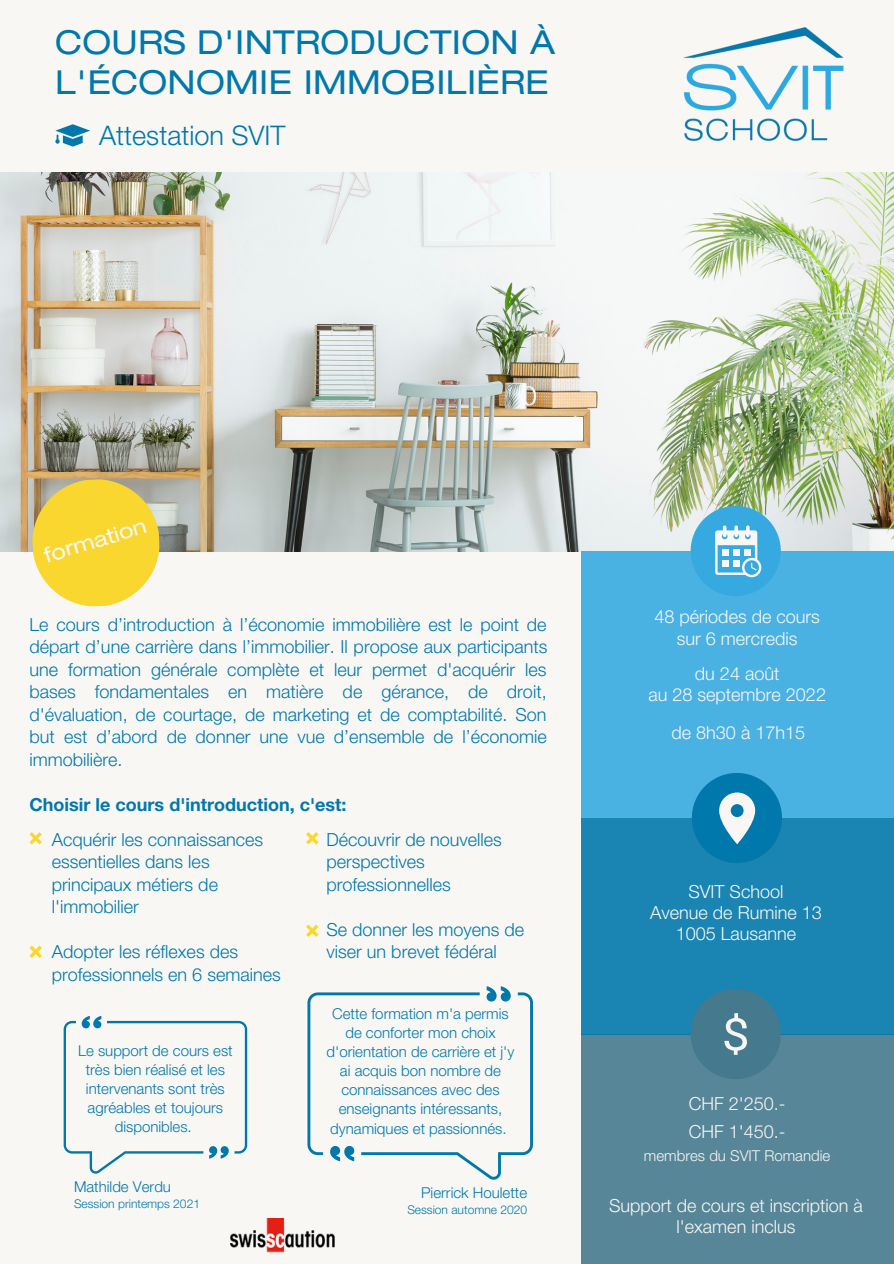
<style>
.page{position:relative;width:894px;height:1264px;background:#fff}
.page>*{position:absolute;margin:0;border:0;box-sizing:border-box;transform-origin:0 0}
.t1{font:expanded 33px/39.5px "Helvetica Neue LT Std";letter-spacing:.01em;color:#0078ab}
.t2{font:300 27px "Helvetica Neue LT Std";color:#0078ab}
.t3{font:expanded 21px "Helvetica Neue LT Std";color:#f8f7f4}
.t4{font:300 18px/22.5px "Helvetica Neue LT Std";color:#0078ab}
.t5{font:300 18px/21.5px "Helvetica Neue LT Std";color:#f8f7f4;text-align:center}
.t6{font:700 18px "Helvetica Neue LT Std";color:#0078ab}
.t7{font:300 15px/19.2px "Helvetica Neue LT Std";color:#0078ab;text-align:center}
.t8{font:300 15px "Helvetica Neue LT Std";color:#f8f7f4}
.t9{font:300 12px "Helvetica Neue LT Std";color:#0078ab}
</style>
<div class="page">
<div style="left:0;top:0;width:893px;height:1263px;background:#f8f7f4"></div>
<img style="left:0;top:172px;width:893px;height:379px">
<div style="left:581px;top:551px;width:312px;height:267px;background:#4ab1e3"></div>
<div style="left:581px;top:1034px;width:312px;height:229px;background:#578698"></div>
<div style="left:581px;top:818px;width:312px;height:216px;background:#1a85b2"></div>
<svg style="left:690px;top:989px;width:90px;height:90px"></svg>
<img style="left:230px;top:1218px;width:104px;height:34px">
<svg style="left:55px;top:124px;width:35px;height:23px"></svg>
<svg style="left:29px;top:476px;width:133px;height:131px;background:#eed355"></svg>
<svg style="left:29px;top:832px;width:13px;height:12px"></svg>
<img style="left:683px;top:27px;width:161px;height:114px">
<svg style="left:690px;top:506px;width:90px;height:90px"></svg>
<svg style="left:691px;top:773px;width:90px;height:90px"></svg>
<svg style="left:29px;top:945px;width:13px;height:12px"></svg>
<svg style="left:306px;top:832px;width:12px;height:12px"></svg>
<svg style="left:306px;top:924px;width:12px;height:12px"></svg>
<svg style="left:64px;top:1015px;width:183px;height:158px"></svg>
<svg style="left:307px;top:986px;width:226px;height:193px"></svg>
<p class="t1" style="left:55px;top:27px;width:501px">COURS D'INTRODUCTION À<br>L'ÉCONOMIE IMMOBILIÈRE</p>
<p class="t2" style="left:99px;top:126px;width:188px">Attestation SVIT</p>
<p class="t3" style="left:43px;top:548px;width:107px;rotate:-17deg">formation</p>
<p class="t4" style="left:29px;top:615px;width:519px;text-align:justify">Le cours d’introduction à l’économie immobilière est le point de départ d’une carrière dans l’immobilier. Il propose aux participants une formation générale complète et leur permet d'acquérir les bases fondamentales en matière de gérance, de droit, d'évaluation, de courtage, de marketing et de comptabilité. Son but est d’abord de donner une vue d’ensemble de l’économie immobilière.</p>
<p class="t6" style="left:29px;top:798px;width:318px">Choisir le cours d'introduction, c'est:</p>
<p class="t4" style="left:52px;top:830px;width:213px">Acquérir les connaissances essentielles dans les principaux métiers de l'immobilier</p>
<p class="t4" style="left:52px;top:943px;width:230px">Adopter les réflexes des professionnels en 6 semaines</p>
<p class="t7" style="left:78px;top:1043px;width:156px">Le support de cours est très bien réalisé et les intervenants sont très agréables et toujours disponibles.</p>
<p class="t7" style="left:74px;top:1178px;width:98px">Mathilde Verdu</p>
<p class="t9" style="left:74px;top:1198px;width:127px">Session printemps 2021</p>
<p class="t4" style="left:326px;top:830px;width:177px">Découvrir de nouvelles perspectives professionnelles</p>
<p class="t4" style="left:326px;top:920px;width:199px">Se donner les moyens de viser un brevet fédéral</p>
<p class="t7" style="left:326px;top:1005px;width:189px">Cette formation m'a permis de conforter mon choix d'orientation de carrière et j'y ai acquis bon nombre de connaissances avec des enseignants intéressants, dynamiques et passionnés.</p>
<p class="t7" style="left:421px;top:1185px;width:107px">Pierrick Houlette</p>
<p class="t9" style="left:407px;top:1205px;width:121px">Session automne 2020</p>
<p class="t5" style="left:654px;top:608px;width:167px">48 périodes de cours</p>
<p class="t5" style="left:676px;top:630px;width:122px">sur 6 mercredis</p>
<p class="t5" style="left:694px;top:665px;width:86px">du 24 août</p>
<p class="t5" style="left:648px;top:686px;width:179px">au 28 septembre 2022</p>
<p class="t5" style="left:671px;top:724px;width:135px">de 8h30 à 17h15</p>
<p class="t5" style="left:688px;top:883px;width:96px">SVIT School</p>
<p class="t5" style="left:650px;top:904px;width:173px">Avenue de Rumine 13</p>
<p class="t5" style="left:675px;top:925px;width:122px">1005 Lausanne</p>
<p class="t5" style="left:688px;top:1095px;width:98px">CHF 2'250.-</p>
<p class="t5" style="left:688px;top:1123px;width:98px">CHF 1'450.-</p>
<p class="t8" style="left:643px;top:1150px;width:188px">membres du SVIT Romandie</p>
<p class="t5" style="left:609px;top:1197px;width:255px">Support de cours et inscription à l'examen inclus</p>
</div>
